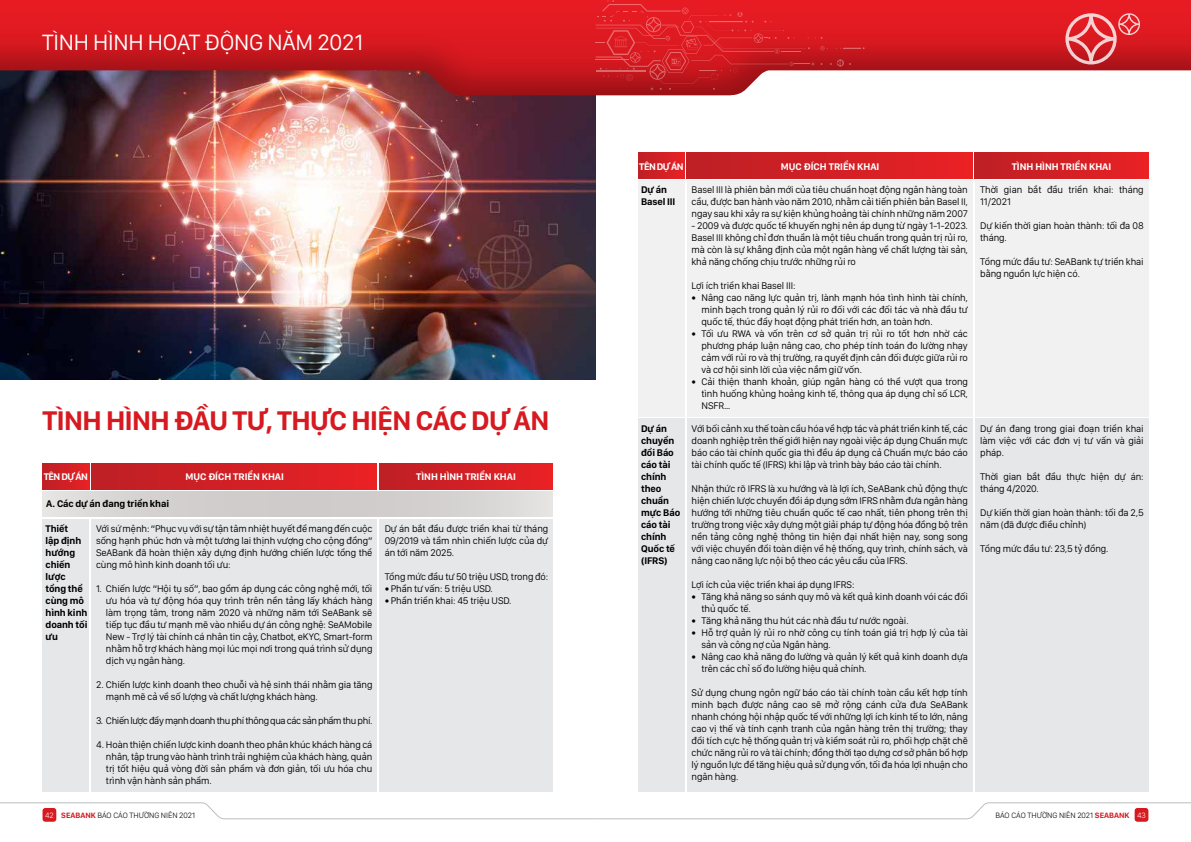
<style>
.page{position:relative;width:1191px;height:842px;background:#fff}
.page>*{position:absolute;margin:0;border:0;box-sizing:border-box;transform-origin:0 0}
.t1{font:700 28px "San Francisco Display";letter-spacing:-.02em;color:#d71920}
.t2{font:23px "San Francisco Display";letter-spacing:-.01em;color:#fff}
.t3{font:10px/12px "San Francisco Display";letter-spacing:-.01em;color:#000;text-align:justify}
.t4{font:700 10px/12px "San Francisco Display";letter-spacing:-.01em;color:#000}
.t5{font:700 10px "San Francisco Display";color:#fff}
.t6{font:10px "San Francisco Display";letter-spacing:-.04em;color:#000}
.t7{font:300 8px "San Francisco Display";color:#000}
.s1{font-weight:700}
.s2{color:#fff}
.s3{font-weight:700;color:#d71920}
</style>
<div class="page">
<div style="left:43px;top:808px;width:13px;height:14px;background:#d71920;border-radius:3px"></div>
<div style="left:1134px;top:808px;width:14px;height:14px;background:#d71920;border-radius:3px"></div>
<svg style="left:0;top:802px;width:1191px;height:18px"></svg>
<img style="left:0;top:95px;width:595px;height:285px">
<svg style="left:43px;top:491px;width:510px;height:26px;background:#d5d2d1"></svg>
<div style="left:43px;top:519px;width:46px;height:273px;background:#e6e7e8"></div>
<div style="left:91px;top:519px;width:286px;height:273px;background:#e6e7e8"></div>
<div style="left:379px;top:519px;width:174px;height:273px;background:#e6e7e8"></div>
<div style="left:638px;top:180px;width:47px;height:237px;background:#f1f1f2"></div>
<div style="left:687px;top:180px;width:285px;height:237px;background:#f1f1f2"></div>
<div style="left:974px;top:180px;width:174px;height:237px;background:#f1f1f2"></div>
<div style="left:638px;top:419px;width:47px;height:373px;background:#e6e7e8"></div>
<div style="left:687px;top:419px;width:285px;height:373px;background:#e6e7e8"></div>
<div style="left:974px;top:419px;width:174px;height:373px;background:#e6e7e8"></div>
<div style="left:43px;top:463px;width:46px;height:26px;background:linear-gradient(to right,#bc2025,#e72125)"></div>
<div style="left:638px;top:153px;width:47px;height:25px;background:linear-gradient(to right,#bc2025,#e82125)"></div>
<div style="left:91px;top:463px;width:286px;height:26px;background:linear-gradient(to right,#bc2025,#e92125)"></div>
<div style="left:687px;top:153px;width:285px;height:25px;background:linear-gradient(to right,#bc2025,#e92125)"></div>
<div style="left:379px;top:463px;width:174px;height:26px;background:linear-gradient(to right,#bc2025,#e92125)"></div>
<div style="left:974px;top:153px;width:174px;height:25px;background:linear-gradient(to right,#bc2025,#e92125)"></div>
<div style="left:0;top:0;width:1191px;height:20px;background:#e61b23"></div>
<img style="left:0;top:20px;width:1191px;height:75px">
<svg style="left:1065px;top:13px;width:75px;height:51px;background:#dc4a50"></svg>
<svg style="left:595px;top:0;width:269px;height:91px;background:#d83238"></svg>
<h2 class="t2" style="left:42px;top:28px;width:323px">TÌNH HÌNH HOẠT ĐỘNG NĂM 2021</h2>
<h1 class="t1" style="left:43px;top:403px;width:508px">TÌNH HÌNH ĐẦU TƯ, THỰC HIỆN CÁC DỰ ÁN</h1>
<p class="t5" style="left:44px;top:470px;width:46px">TÊN DỰ ÁN</p>
<p class="t5" style="left:185px;top:470px;width:100px">MỤC ĐÍCH TRIỂN KHAI</p>
<p class="t5" style="left:416px;top:470px;width:101px">TÌNH HÌNH TRIỂN KHAI</p>
<p class="t4" style="left:46px;top:498px;width:124px">A. Các dự án đang triển khai</p>
<p class="t4" style="left:46px;top:522px;width:43px">Thiết<br>lập định hướng chiến lược tổng thể cùng mô hình kinh doanh tối ưu</p>
<p class="t3" style="left:96px;top:522px;width:278px">Với sứ mệnh: “Phục vụ với sự tận tâm nhiệt huyết để mang đến cuộc sống hạnh phúc hơn và một tương lai thịnh vượng cho cộng đồng” SeABank đã hoàn thiện xây dựng định hướng chiến lược tổng thể cùng mô hình kinh doanh tối ưu:</p>
<p class="t3" style="left:106px;top:582px;width:268px;text-indent:-10px">1. Chiến lược “Hội tụ số”, bao gồm áp dụng các công nghệ mới, tối ưu hóa và tự động hóa quy trình trên nền tảng lấy khách hàng làm trọng tâm, trong năm 2020 và những năm tới SeABank sẽ tiếp tục đầu tư mạnh mẽ vào nhiều dự án công nghệ: SeAMobile New - Trợ lý tài chính cá nhân tin cậy, Chatbot, eKYC, Smart-form nhằm hỗ trợ khách hàng mọi lúc mọi nơi trong quá trình sử dụng dịch vụ ngân hàng.</p>
<p class="t3" style="left:106px;top:678px;width:268px;text-indent:-10px">2. Chiến lược kinh doanh theo chuỗi và hệ sinh thái nhằm gia tăng mạnh mẽ cả về số lượng và chất lượng khách hàng.</p>
<p class="t6" style="left:96px;top:714px;width:278px">3. Chiến lược đẩy mạnh doanh thu phí thông qua các sản phẩm thu phí.</p>
<p class="t3" style="left:106px;top:738px;width:268px;text-indent:-10px">4. Hoàn thiện chiến lược kinh doanh theo phân khúc khách hàng cá nhân, tập trung vào hành trình trải nghiệm của khách hàng, quản trị tốt hiệu quả vòng đời sản phẩm và đơn giản, tối ưu hóa chu trình vận hành sản phẩm.</p>
<p class="t3" style="left:385px;top:522px;width:165px">Dự án bắt đầu được triển khai từ tháng 09/2019 và tầm nhìn chiến lược của dự án tới năm 2025.</p>
<p class="t3" style="left:385px;top:570px;width:165px">Tổng mức đầu tư 50 triệu USD, trong đó:</p>
<p class="t3" style="left:385px;top:582px;width:110px"><span class="s1">•</span> Phần tư vấn: 5 triệu USD.</p>
<p class="t3" style="left:385px;top:594px;width:128px"><span class="s1">•</span> Phần triển khai: 45 triệu USD.</p>
<p class="t5" style="left:639px;top:160px;width:46px">TÊN DỰ ÁN</p>
<p class="t5" style="left:781px;top:160px;width:100px">MỤC ĐÍCH TRIỂN KHAI</p>
<p class="t5" style="left:1011px;top:160px;width:101px">TÌNH HÌNH TRIỂN KHAI</p>
<p class="t4" style="left:641px;top:184px;width:36px">Dự án<br>Basel III</p>
<p class="t4" style="left:641px;top:422px;width:41px">Dự án chuyển đổi Báo cáo tài chính theo chuẩn mực Báo cáo tài chính<br>Quốc tế (IFRS)</p>
<p class="t3" style="left:691px;top:184px;width:278px">Basel III là phiên bản mới của tiêu chuẩn hoạt động ngân hàng toàn cầu, được ban hành vào năm 2010, nhằm cải tiến phiên bản Basel II, ngay sau khi xảy ra sự kiện khủng hoảng tài chính những năm 2007</p>
<p class="t3" style="left:691px;top:220px;width:278px">- 2009 và được quốc tế khuyến nghị nên áp dụng từ ngày 1-1-2023.<br>Basel III không chỉ đơn thuần là một tiêu chuẩn trong quản trị rủi ro, mà còn là sự khẳng định của một ngân hàng về chất lượng tài sản, khả năng chống chịu trước những rủi ro</p>
<p class="t3" style="left:691px;top:280px;width:105px">Lợi ích triển khai Basel III:</p>
<p class="t3" style="left:701px;top:292px;width:268px;text-indent:-10px"><span class="s1">•</span> Nâng cao năng lực quản trị, lành mạnh hóa tình hình tài chính, minh bạch trong quản lý rủi ro đối với các đối tác và nhà đầu tư quốc tế, thúc đẩy hoạt động phát triển hơn, an toàn hơn.</p>
<p class="t3" style="left:701px;top:328px;width:268px;text-indent:-10px"><span class="s1">•</span> Tối ưu RWA và vốn trên cơ sở quản trị rủi ro tốt hơn nhờ các phương pháp luận nâng cao, cho phép tính toán đo lường nhạy cảm với rủi ro và thị trường, ra quyết định cân đối được giữa rủi ro và cơ hội sinh lời của việc nắm giữ vốn.</p>
<p class="t3" style="left:701px;top:376px;width:268px;text-indent:-10px"><span class="s1">•</span> Cải thiện thanh khoản, giúp ngân hàng có thể vượt qua trong tình huống khủng hoảng kinh tế, thông qua áp dụng chỉ số LCR, NSFR…</p>
<p class="t3" style="left:691px;top:422px;width:278px">Với bối cảnh xu thế toàn cầu hóa về hợp tác và phát triển kinh tế, các doanh nghiệp trên thế giới hiện nay ngoài việc áp dụng Chuẩn mực báo cáo tài chính quốc gia thì đều áp dụng cả Chuẩn mực báo cáo tài chính quốc tế (IFRS) khi lập và trình bày báo cáo tài chính.</p>
<p class="t3" style="left:691px;top:482px;width:278px">Nhận thức rõ IFRS là xu hướng và là lợi ích, SeABank chủ động thực hiện chiến lược chuyển đổi áp dụng sớm IFRS nhằm đưa ngân hàng hướng tới những tiêu chuẩn quốc tế cao nhất, tiên phong trên thị trường trong việc xây dựng một giải pháp tự động hóa đồng bộ trên nền tảng công nghệ thông tin hiện đại nhất hiện nay, song song với việc chuyển đổi toàn diện về hệ thống, quy trình, chính sách, và nâng cao năng lực nội bộ theo các yêu cầu của IFRS.</p>
<p class="t3" style="left:691px;top:578px;width:164px">Lợi ích của việc triển khai áp dụng IFRS:</p>
<p class="t3" style="left:701px;top:590px;width:268px;text-indent:-10px"><span class="s1">•</span> Tăng khả năng so sánh quy mô và kết quả kinh doanh vói các đối thủ quốc tế.</p>
<p class="t3" style="left:691px;top:614px;width:219px"><span class="s1">•</span> Tăng khả năng thu hút các nhà đầu tư nước ngoài.</p>
<p class="t3" style="left:701px;top:626px;width:268px;text-indent:-10px"><span class="s1">•</span> Hỗ trợ quản lý rủi ro nhờ công cụ tính toán giá trị hợp lý của tài sản và công nợ của Ngân hàng.</p>
<p class="t3" style="left:701px;top:650px;width:268px;text-indent:-10px"><span class="s1">•</span> Nâng cao khả năng đo lường và quản lý kết quả kinh doanh dựa trên các chỉ số đo lường hiệu quả chính.</p>
<p class="t3" style="left:691px;top:686px;width:278px">Sử dụng chung ngôn ngữ báo cáo tài chính toàn cầu kết hợp tính minh bạch được nâng cao sẽ mở rộng cánh cửa đưa SeABank nhanh chóng hội nhập quốc tế với những lợi ích kinh tế to lớn, nâng cao vị thế và tính cạnh tranh của ngân hàng trên thị trường; thay đổi tích cực hệ thống quản trị và kiểm soát rủi ro, phối hợp chặt chẽ chức năng rủi ro và tài chính; đồng thời tạo dựng cơ sở phân bổ hợp lý nguồn lực để tăng hiệu quả sử dụng vốn, tối đa hóa lợi nhuận cho ngân hàng.</p>
<p class="t3" style="left:980px;top:184px;width:165px">Thời gian bắt đầu triển khai: tháng<br>11/2021</p>
<p class="t3" style="left:980px;top:220px;width:165px">Dự kiến thời gian hoàn thành: tối đa 08 tháng.</p>
<p class="t3" style="left:980px;top:256px;width:165px">Tổng mức đầu tư: SeABank tự triển khai bằng nguồn lực hiện có.</p>
<p class="t3" style="left:980px;top:422px;width:165px">Dự án đang trong giai đoạn triển khai làm việc với các đơn vị tư vấn và giải pháp.</p>
<p class="t3" style="left:980px;top:470px;width:165px">Thời gian bắt đầu thực hiện dự án: tháng 4/2020.</p>
<p class="t3" style="left:980px;top:506px;width:165px">Dự kiến thời gian hoàn thành: tối đa 2,5 năm (đã được điều chỉnh)</p>
<p class="t3" style="left:980px;top:542px;width:130px">Tổng mức đầu tư: 23,5 tỷ đồng.</p>
<p class="t7" style="left:45px;top:810px;width:152px"><span class="s2">42</span> <span class="s3">SEABANK</span> BÁO CÁO THƯỜNG NIÊN 2021</p>
<p class="t7" style="left:995px;top:810px;width:152px">BÁO CÁO THƯỜNG NIÊN 2021 <span class="s3">SEABANK</span> <span class="s2">43</span></p>
</div>
